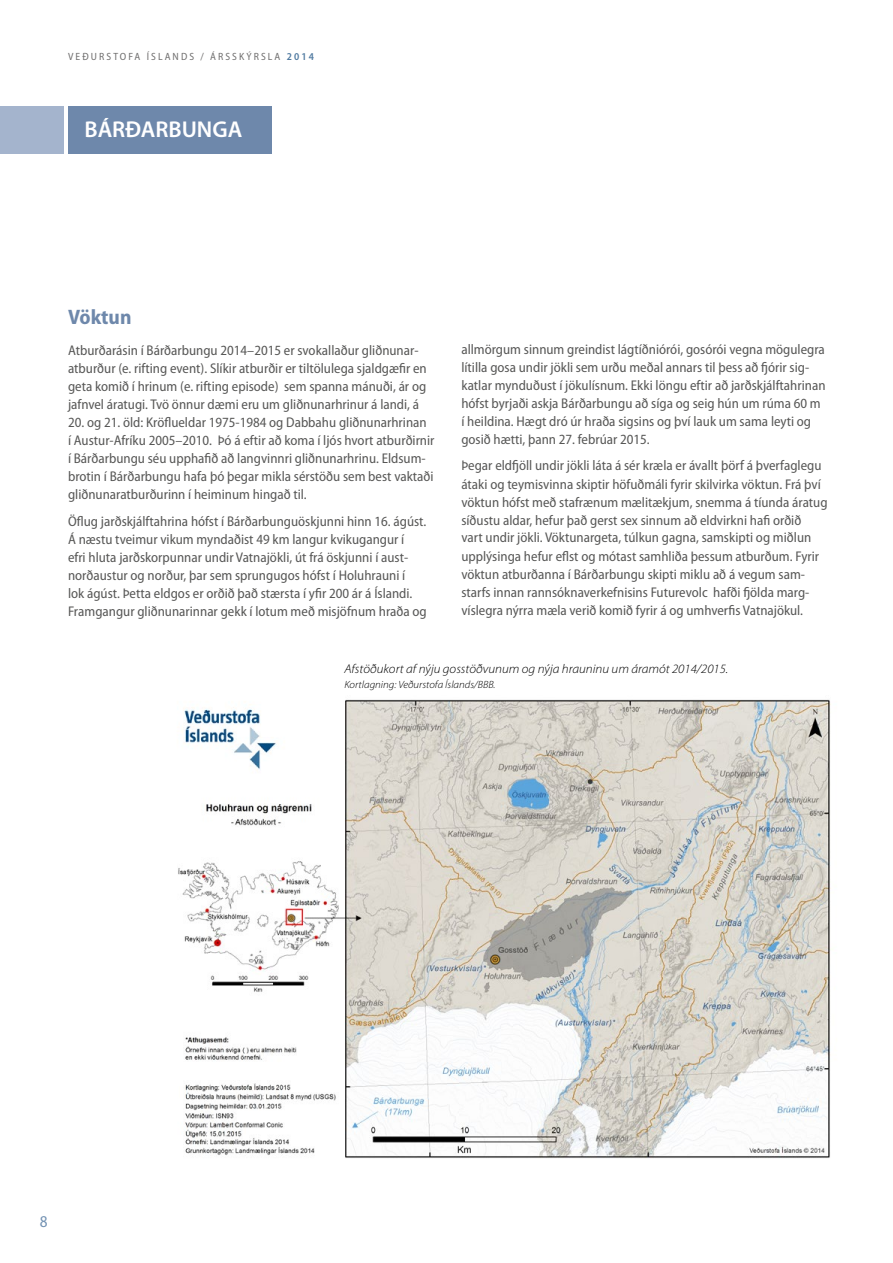
<style>
.page{position:relative;width:893px;height:1263px;background:#fff}
.page>*{position:absolute;margin:0;border:0;box-sizing:border-box;transform-origin:0 0}
.t1{font:600 22.95px "Myriad Pro";color:#fff}
.t2{font:700 semi-condensed 21px "Myriad Pro";color:#6e88ab}
.t3{font:semi-condensed 16.5px "Myriad Pro";color:#7392b3}
.t4{font:semi-condensed 14.1px/18px "Myriad Pro";color:#575756}
.t5{font:italic 300 12.75px "Myriad Pro";color:#000;scale:1.05 1}
.t6{font:italic 300 10.5px "Myriad Pro";color:#000;scale:1.05 1}
.t7{font:semi-condensed 10.5px "Myriad Pro";letter-spacing:.2em;color:#706f6f}
.s1{font-weight:600;color:#517ba1}
</style>
<div class="page">
<img style="left:178px;top:699px;width:653px;height:460px">
<div style="left:0;top:106px;width:64px;height:48px;background:#a4b4cd"></div>
<div style="left:68px;top:106px;width:204px;height:48px;background:#6e88ab"></div>
<p class="t7" style="left:68px;top:50px;width:247px">VEÐURSTOFA ÍSLANDS / ÁRSSKÝRSLA <span class="s1">2014</span></p>
<h1 class="t1" style="left:84px;top:117px;width:159px">BÁRÐARBUNGA</h1>
<h2 class="t2" style="left:68px;top:305px;width:65px">Vöktun</h2>
<p class="t4" style="left:68px;top:342px;width:360px">Atburðarásin í Bárðarbungu 2014–2015 er svokallaður gliðnunar&shy;atburður (e. rifting event). Slíkir atburðir er tiltölulega sjaldgæfir en geta komið í hrinum (e. rifting episode) sem spanna mánuði, ár og jafnvel áratugi. Tvö önnur dæmi eru um gliðnunarhrinur á landi, á</p>
<p class="t4" style="left:68px;top:414px;width:368px">20. og 21. öld: Kröflueldar 1975-1984 og Dabbahu gliðnunarhrinan<br>í Austur-Afríku 2005–2010. Þó á eftir að koma í ljós hvort atburðirnir í Bárðarbungu séu upphafið að langvinnri gliðnunarhrinu. Eldsum&shy;brotin í Bárðarbungu hafa þó þegar mikla sérstöðu sem best vaktaði gliðnunaratburðurinn í heiminum hingað til.</p>
<p class="t4" style="left:68px;top:512px;width:360px">Öflug jarðskjálftahrina hófst í Bárðarbunguöskjunni hinn 16. ágúst.<br>Á næstu tveimur vikum myndaðist 49 km langur kvikugangur í<br>efri hluta jarðskorpunnar undir Vatnajökli, út frá öskjunni í aust&shy;norðaustur og norður, þar sem sprungugos hófst í Holuhrauni í<br>lok ágúst. Þetta eldgos er orðið það stærsta í yfir 200 ár á Íslandi.<br>Framgangur gliðnunarinnar gekk í lotum með misjöfnum hraða og</p>
<p class="t4" style="left:461px;top:341px;width:366px">allmörgum sinnum greindist lágtíðniórói, gosórói vegna mögulegra lítilla gosa undir jökli sem urðu meðal annars til þess að fjórir sig&shy;katlar mynduðust í jökulísnum. Ekki löngu eftir að jarðskjálftahrinan hófst byrjaði askja Bárðarbungu að síga og seig hún um rúma 60 m í heildina. Hægt dró úr hraða sigsins og því lauk um sama leyti og gosið hætti, þann 27. febrúar 2015.</p>
<p class="t4" style="left:461px;top:457px;width:368px">Þegar eldfjöll undir jökli láta á sér kræla er ávallt þörf á þverfaglegu átaki og teymisvinna skiptir höfuðmáli fyrir skilvirka vöktun. Frá því vöktun hófst með stafrænum mælitækjum, snemma á tíunda áratug síðustu aldar, hefur það gerst sex sinnum að eldvirkni hafi orðið<br>vart undir jökli. Vöktunargeta, túlkun gagna, samskipti og miðlun upplýsinga hefur eflst og mótast samhliða þessum atburðum. Fyrir vöktun atburðanna í Bárðarbungu skipti miklu að á vegum sam&shy;starfs innan rannsóknaverkefnisins Futurevolc hafði fjölda marg&shy;víslegra nýrra mæla verið komið fyrir á og umhverfis Vatnajökul.</p>
<p class="t5" style="left:344px;top:662px;width:367px">Afstöðukort af nýju gosstöðvunum og nýja hrauninu um áramót 2014/2015.</p>
<p class="t6" style="left:344px;top:679px;width:145px">Kortlagning: Veðurstofa Íslands/BBB.</p>
<p class="t3" style="left:40px;top:1213px;width:9px">8</p>
</div>
